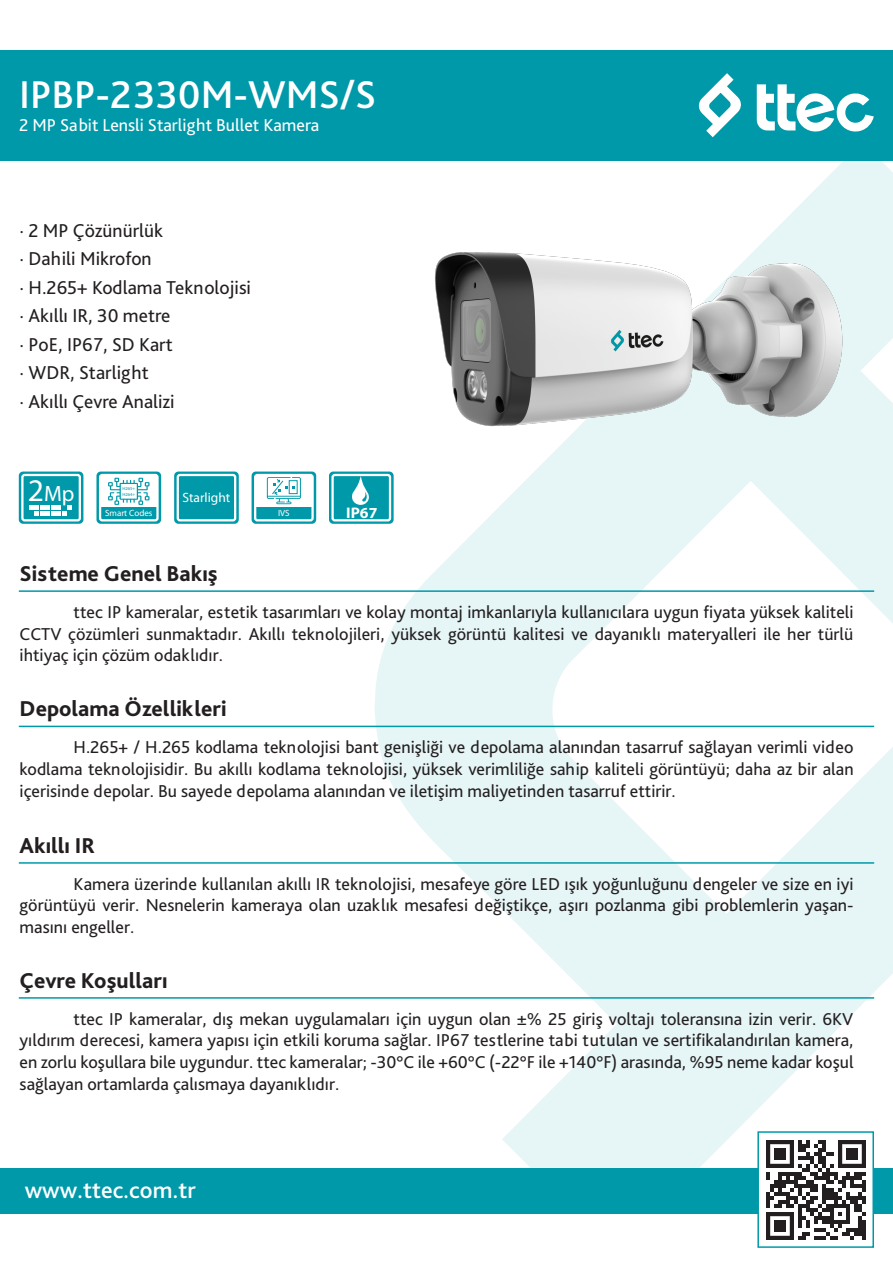
<style>
.page{position:relative;width:893px;height:1263px;background:#fff}
.page>*{position:absolute;margin:0;border:0;box-sizing:border-box;transform-origin:0 0}
.t1{font:500 40.5px "Bliss Pro";color:#fff}
.t2{font:500 24px "Bliss Pro";color:#fff}
.t3{font:800 22.5px "Bliss Pro";color:#231f20}
.t4{font:22.2px "Myriad Pro";color:#fff}
.t5{font:19.5px/28.5px "Bliss Pro";color:#231f20}
.t6{font:18px/21.6px "Bliss Pro";color:#231f20;text-align:justify}
.t7{font:18px "Bliss Pro";color:#fff}
.t8{font:700 15.45px "Myriad Pro";color:#fff}
.t9{font:13.5px "Myriad Pro";color:#fff}
.t10{font:9px "Myriad Pro";color:#fff}
.t11{font:4.65px/5.6px "Myriad Pro";color:#0099a9}
.s1{font-size:31.5px}
</style>
<div class="page">
<svg style="left:374px;top:167px;width:519px;height:1001px;fill:#e6f5f6"></svg>
<div style="left:0;top:50px;width:893px;height:111px;background:#0099a9"></div>
<div style="left:0;top:1168px;width:893px;height:45px;background:#0099a9"></div>
<svg style="left:757px;top:84px;width:117px;height:48px"></svg>
<svg style="left:699px;top:73px;width:42px;height:64px"></svg>
<img style="left:760px;top:1134px;width:111px;height:106px">
<div style="left:757px;top:1131px;width:117px;height:117px;border:2px solid #0099a9"></div>
<div style="left:19px;top:471px;width:64px;height:53px;background:#0099a9;border-radius:4px"></div>
<svg style="left:29px;top:506px;width:43px;height:10px"></svg>
<div style="left:21px;top:474px;width:60px;height:47px;border:2px solid #fff;border-radius:2px"></div>
<div style="left:96px;top:471px;width:65px;height:53px;background:#0099a9;border-radius:4px"></div>
<div style="left:99px;top:474px;width:60px;height:47px;border:2px solid #fff;border-radius:2px"></div>
<div style="left:329px;top:471px;width:65px;height:53px;background:#0099a9;border-radius:4px"></div>
<div style="left:331px;top:474px;width:60px;height:47px;border:2px solid #fff;border-radius:2px"></div>
<div style="left:100px;top:476px;width:57px;height:31px;background:#fff"></div>
<svg style="left:108px;top:478px;width:42px;height:27px"></svg>
<div style="left:252px;top:471px;width:64px;height:53px;background:#0099a9;border-radius:4px"></div>
<div style="left:254px;top:474px;width:60px;height:47px;border:2px solid #fff;border-radius:2px"></div>
<div style="left:255px;top:476px;width:58px;height:31px;background:#fff"></div>
<div style="left:174px;top:471px;width:65px;height:53px;background:#0099a9;border-radius:4px"></div>
<div style="left:177px;top:474px;width:59px;height:47px;border:2px solid #fff;border-radius:2px"></div>
<svg style="left:267px;top:477px;width:34px;height:27px"></svg>
<hr style="left:19px;top:590px;width:855px;height:2px;background:#0099a9">
<hr style="left:19px;top:726px;width:855px;height:1px;background:#0099a9">
<hr style="left:19px;top:862px;width:855px;height:2px;background:#0099a9">
<hr style="left:19px;top:997px;width:855px;height:2px;background:#0099a9">
<img style="left:349px;top:161px;width:538px;height:348px">
<h1 class="t1" style="left:19px;top:70px;width:359px">IPBP-2330M-WMS/S</h1>
<p class="t7" style="left:19px;top:114px;width:302px">2 MP Sabit Lensli Starlight Bullet Kamera</p>
<p class="t5" style="left:20px;top:216px;width:233px">· 2 MP Çözünürlük<br>· Dahili Mikrofon<br>· H.265+ Kodlama Teknolojisi · Akıllı IR, 30 metre<br>· PoE, IP67, SD Kart<br>· WDR, Starlight<br>· Akıllı Çevre Analizi</p>
<p class="t4" style="left:28px;top:480px;width:48px"><span class="s1">2</span>Mp</p>
<p class="t11" style="left:122px;top:486px;width:14px">H265+<br>H264+</p>
<p class="t9" style="left:183px;top:489px;width:49px">Starlight</p>
<p class="t10" style="left:105px;top:507px;width:49px">Smart Codes</p>
<p class="t8" style="left:346px;top:503px;width:33px">IP67</p>
<p class="t10" style="left:278px;top:507px;width:13px">IVS</p>
<p class="t3" style="left:20px;top:560px;width:199px">Sisteme Genel Bakış</p>
<p class="t6" style="left:20px;top:601px;width:835px;text-indent:54px">ttec IP kameralar, estetik tasarımları ve kolay montaj imkanlarıyla kullanıcılara uygun fiyata yüksek kaliteli CCTV çözümleri sunmaktadır. Akıllı teknolojileri, yüksek görüntü kalitesi ve dayanıklı materyalleri ile her türlü ihtiyaç için çözüm odaklıdır.</p>
<p class="t3" style="left:20px;top:695px;width:208px">Depolama Özellikleri</p>
<p class="t6" style="left:20px;top:736px;width:835px;text-indent:54px">H.265+ / H.265 kodlama teknolojisi bant genişliği ve depolama alanından tasarruf sağlayan verimli video kodlama teknolojisidir. Bu akıllı kodlama teknolojisi, yüksek verimliliğe sahip kaliteli görüntüyü; daha az bir alan içerisinde depolar. Bu sayede depolama alanından ve iletişim maliyetinden tasarruf ettirir.</p>
<p class="t3" style="left:20px;top:831px;width:77px">Akıllı IR</p>
<p class="t6" style="left:20px;top:873px;width:835px;text-indent:54px">Kamera üzerinde kullanılan akıllı IR teknolojisi, mesafeye göre LED ışık yoğunluğunu dengeler ve size en iyi görüntüyü verir. Nesnelerin kameraya olan uzaklık mesafesi değiştikçe, aşırı pozlanma gibi problemlerin yaşan&shy;masını engeller.</p>
<p class="t3" style="left:20px;top:966px;width:149px">Çevre Koşulları</p>
<p class="t6" style="left:20px;top:1007px;width:835px;text-indent:54px">ttec IP kameralar, dış mekan uygulamaları için uygun olan ±% 25 giriş voltajı toleransına izin verir. 6KV yıldırım derecesi, kamera yapısı için etkili koruma sağlar. IP67 testlerine tabi tutulan ve sertifikalandırılan kamera, en zorlu koşullara bile uygundur. ttec kameralar; -30°C ile +60°C (-22°F ile +140°F) arasında, %95 neme kadar koşul sağlayan ortamlarda çalısmaya dayanıklıdır.</p>
<h2 class="t2" style="left:25px;top:1175px;width:172px">www.ttec.com.tr</h2>
</div>
